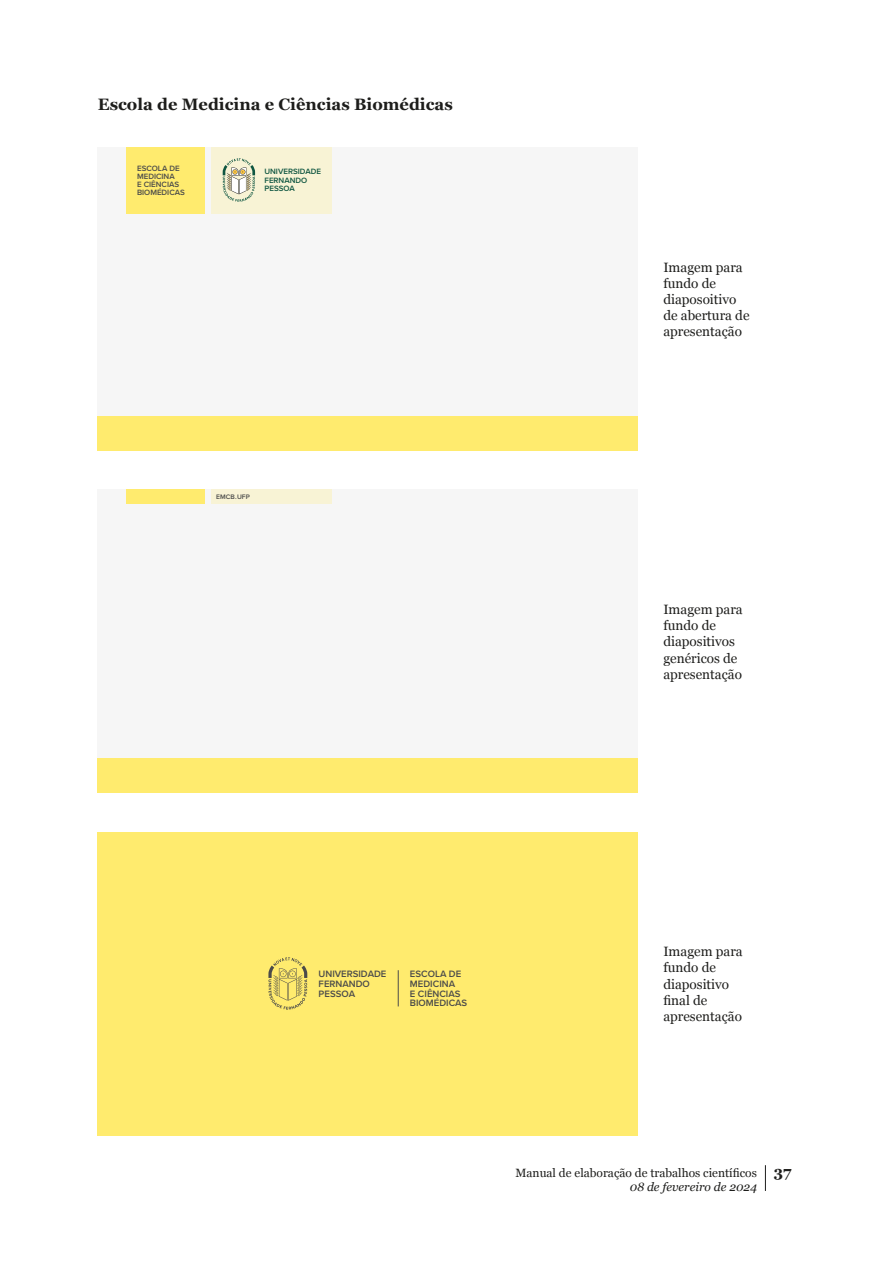
<style>
.page{position:relative;width:893px;height:1263px;background:#fff}
.page>*{position:absolute;margin:0;border:0;box-sizing:border-box;transform-origin:0 0}
.Titulo3{font:700 16.5px "Georgia";color:#1d1d1b}
.t1{font:700 15px "Georgia";color:#1d1d1b}
.Texto{font:13.5px/16.2px "Georgia";color:#1d1d1b}
.t2{font:12px "Georgia";color:#1d1d1b}
.t3{font:italic 12px "Georgia";color:#1d1d1b}
.t4{font:600 9.6px/9.9px "Proxima Nova";color:#4b4b4a}
.t5{font:600 7.95px/8.2px "Proxima Nova";color:#4b4b4a}
.t6{font:600 7.95px "Proxima Nova";color:#0f5641}
.t7{font:600 6.75px "Proxima Nova";color:#4b4b4a}
</style>
<div class="page">
<svg style="left:765px;top:1165px;width:1px;height:26px"></svg>
<div style="left:98px;top:832px;width:540px;height:303px;background:#ffeb6e"></div>
<svg style="left:268px;top:957px;width:39px;height:53px"></svg>
<hr style="left:398px;top:970px;width:1px;height:36px;background:#4b4b4a">
<div style="left:98px;top:489px;width:540px;height:304px;background:#f6f6f6"></div>
<div style="left:98px;top:758px;width:540px;height:35px;background:#ffeb6e"></div>
<div style="left:211px;top:489px;width:121px;height:14px;background:#f8f3d5"></div>
<div style="left:126px;top:489px;width:79px;height:14px;background:#ffeb6e"></div>
<div style="left:98px;top:147px;width:540px;height:304px;background:#f6f6f6"></div>
<div style="left:98px;top:416px;width:540px;height:35px;background:#ffeb6e"></div>
<div style="left:211px;top:147px;width:121px;height:66px;background:#f8f3d5"></div>
<svg style="left:223px;top:158px;width:32px;height:44px"></svg>
<div style="left:126px;top:147px;width:79px;height:66px;background:#ffeb6e"></div>
<p class="Titulo3" style="left:98px;top:92px;width:357px">Escola de Medicina e Ciências Biomédicas</p>
<p class="t5" style="left:137px;top:164px;width:44px">ESCOLA DE</p>
<p class="t5" style="left:137px;top:172px;width:44px">MEDICINA<br>E CIÊNCIAS</p>
<p class="t5" style="left:137px;top:188px;width:49px">BIOMÉDICAS</p>
<p class="t6" style="left:265px;top:166px;width:58px">UNIVERSIDADE</p>
<p class="t6" style="left:265px;top:174px;width:44px">FERNANDO</p>
<p class="t6" style="left:265px;top:182px;width:32px">PESSOA</p>
<p class="t7" style="left:216px;top:491px;width:35px">EMCB . UFP</p>
<p class="Texto" style="left:663px;top:258px;width:88px">Imagem para fundo de diaposoitivo de abertura de apresentação</p>
<p class="Texto" style="left:663px;top:601px;width:81px">Imagem para fundo de diapositivos genéricos de apresentação</p>
<p class="t4" style="left:319px;top:968px;width:69px">UNIVERSIDADE</p>
<p class="t4" style="left:319px;top:978px;width:53px">FERNANDO</p>
<p class="t4" style="left:319px;top:988px;width:38px">PESSOA</p>
<p class="t4" style="left:410px;top:968px;width:53px">ESCOLA DE</p>
<p class="t4" style="left:410px;top:978px;width:52px">MEDICINA<br>E CIÊNCIAS</p>
<p class="t4" style="left:410px;top:998px;width:59px">BIOMÉDICAS</p>
<p class="Texto" style="left:663px;top:943px;width:81px">Imagem para fundo de diapositivo final de apresentação</p>
<p class="t2" style="left:515px;top:1163px;width:243px">Manual de elaboração de trabalhos científicos</p>
<p class="t3" style="left:630px;top:1178px;width:129px">08 de fevereiro de 2024</p>
<p class="t1" style="left:774px;top:1160px;width:19px">37</p>
</div>
